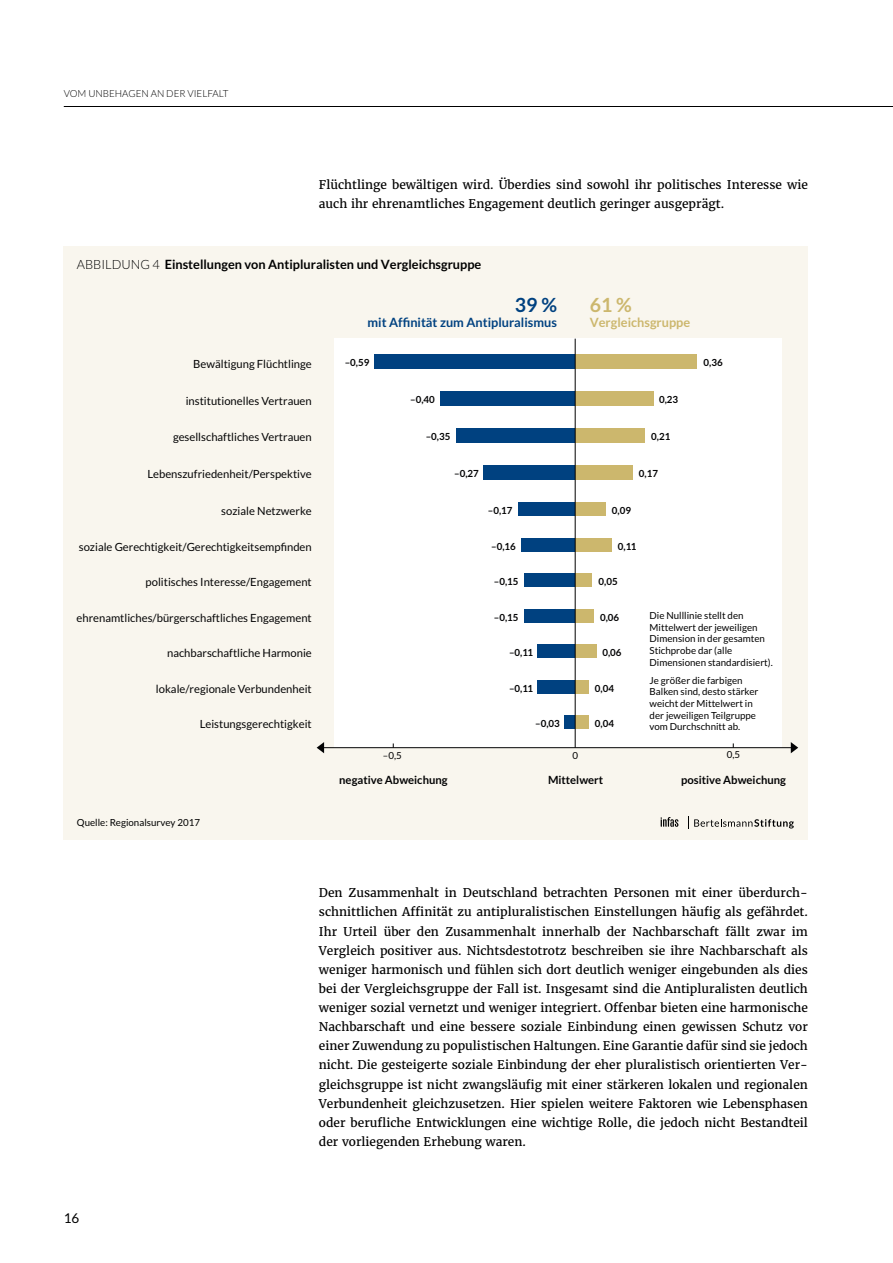
<style>
.page{position:relative;width:893px;height:1263px;background:#fff}
.page>*{position:absolute;margin:0;border:0;box-sizing:border-box;transform-origin:0 0}
.t1{font:700 19.5px "Lato";color:#004180}
.t2{font:700 19.5px "Lato";color:#ccb76d}
.t3{font:13.5px "Lato";color:#000}
.t4{font:700 12.75px "Lato";color:#000}
.t5{font:700 12.75px "Lato";color:#004180}
.t6{font:700 12.75px "Lato";color:#ccb76d}
.t7{font:12px/19.2px "Merriweather";color:#000}
.t8{font:11.25px "Lato";color:#030304}
.t9{font:700 11.25px "Lato";color:#030304}
.t10{font:9.75px/11.7px "Lato";color:#000}
.t11{font:700 9.75px "Lato";color:#030304}
.t12{font:300 9.75px "Lato";color:#000}
.t13{font:9.75px "Lato";color:#030304}
.s1{font-weight:300}
</style>
<div class="page">
<hr style="left:64px;top:106px;width:829px;height:1px;background:#000">
<div style="left:64px;top:247px;width:744px;height:593px;background:#f9f6ee"></div>
<div style="left:335px;top:339px;width:447px;height:409px;background:#fff"></div>
<hr style="left:319px;top:747px;width:477px;height:1px;background:#030304">
<svg style="left:317px;top:742px;width:7px;height:11px"></svg>
<svg style="left:791px;top:742px;width:7px;height:11px"></svg>
<div style="left:565px;top:715px;width:10px;height:14px;background:#004180"></div>
<div style="left:575px;top:715px;width:14px;height:14px;background:#ccb76d"></div>
<div style="left:538px;top:680px;width:37px;height:13px;background:#004180"></div>
<div style="left:575px;top:680px;width:14px;height:13px;background:#ccb76d"></div>
<div style="left:538px;top:645px;width:37px;height:13px;background:#004180"></div>
<div style="left:575px;top:645px;width:21px;height:13px;background:#ccb76d"></div>
<div style="left:524px;top:609px;width:51px;height:13px;background:#004180"></div>
<div style="left:575px;top:609px;width:18px;height:13px;background:#ccb76d"></div>
<div style="left:524px;top:573px;width:51px;height:14px;background:#004180"></div>
<div style="left:575px;top:573px;width:17px;height:14px;background:#ccb76d"></div>
<div style="left:521px;top:538px;width:54px;height:13px;background:#004180"></div>
<div style="left:575px;top:538px;width:36px;height:13px;background:#ccb76d"></div>
<div style="left:518px;top:502px;width:57px;height:13px;background:#004180"></div>
<div style="left:575px;top:502px;width:30px;height:13px;background:#ccb76d"></div>
<div style="left:484px;top:465px;width:91px;height:15px;background:#004180"></div>
<div style="left:575px;top:465px;width:57px;height:15px;background:#ccb76d"></div>
<div style="left:457px;top:428px;width:118px;height:15px;background:#004180"></div>
<div style="left:575px;top:428px;width:69px;height:15px;background:#ccb76d"></div>
<div style="left:440px;top:391px;width:135px;height:15px;background:#004180"></div>
<div style="left:575px;top:391px;width:78px;height:15px;background:#ccb76d"></div>
<div style="left:374px;top:354px;width:201px;height:15px;background:#004180"></div>
<div style="left:575px;top:354px;width:122px;height:15px;background:#ccb76d"></div>
<hr style="left:575px;top:339px;width:1px;height:409px;background:#000">
<svg style="left:688px;top:816px;width:106px;height:13px"></svg>
<svg style="left:661px;top:817px;width:17px;height:10px"></svg>
<p class="t12" style="left:64px;top:88px;width:166px">VOM UNBEHAGEN AN DER VIELFALT</p>
<p class="t7" style="left:319px;top:175px;width:490px">Flüchtlinge bewältigen wird. Überdies sind sowohl ihr politisches Interesse wie auch ihr ehrenamtliches Engagement deutlich geringer ausgeprägt.</p>
<p class="t4" style="left:77px;top:257px;width:406px"><span class="s1">ABBILDUNG 4</span> Einstellungen von Antipluralisten und Vergleichsgruppe</p>
<h1 class="t1" style="left:515px;top:294px;width:44px">39 %</h1>
<p class="t5" style="left:368px;top:315px;width:191px">mit Affinität zum Antipluralismus</p>
<h1 class="t2" style="left:590px;top:294px;width:44px">61 %</h1>
<p class="t6" style="left:590px;top:315px;width:102px">Vergleichsgruppe</p>
<p class="t8" style="left:193px;top:357px;width:120px">Bewältigung Flüchtlinge</p>
<p class="t11" style="left:345px;top:357px;width:26px">–0,59</p>
<p class="t11" style="left:704px;top:357px;width:21px">0,36</p>
<p class="t8" style="left:186px;top:394px;width:128px">institutionelles Vertrauen</p>
<p class="t11" style="left:410px;top:394px;width:26px">–0,40</p>
<p class="t11" style="left:659px;top:394px;width:21px">0,23</p>
<p class="t8" style="left:173px;top:431px;width:140px">gesellschaftliches Vertrauen</p>
<p class="t11" style="left:426px;top:431px;width:26px">–0,35</p>
<p class="t11" style="left:651px;top:431px;width:21px">0,21</p>
<p class="t8" style="left:147px;top:468px;width:166px">Lebenszufriedenheit/Perspektive</p>
<p class="t11" style="left:454px;top:468px;width:26px">–0,27</p>
<p class="t11" style="left:639px;top:468px;width:21px">0,17</p>
<p class="t8" style="left:221px;top:505px;width:92px">soziale Netzwerke</p>
<p class="t11" style="left:488px;top:505px;width:26px">–0,17</p>
<p class="t11" style="left:612px;top:505px;width:21px">0,09</p>
<p class="t8" style="left:79px;top:540px;width:234px">soziale Gerechtigkeit/Gerechtigkeitsempfinden</p>
<p class="t11" style="left:491px;top:540px;width:26px">–0,16</p>
<p class="t11" style="left:618px;top:540px;width:20px">0,11</p>
<p class="t8" style="left:146px;top:576px;width:168px">politisches Interesse/Engagement</p>
<p class="t11" style="left:494px;top:576px;width:26px">–0,15</p>
<p class="t11" style="left:599px;top:576px;width:21px">0,05</p>
<p class="t8" style="left:77px;top:612px;width:237px">ehrenamtliches/bürgerschaftliches Engagement</p>
<p class="t11" style="left:494px;top:612px;width:26px">–0,15</p>
<p class="t11" style="left:600px;top:612px;width:21px">0,06</p>
<p class="t8" style="left:167px;top:647px;width:146px">nachbarschaftliche Harmonie</p>
<p class="t11" style="left:509px;top:647px;width:25px">–0,11</p>
<p class="t11" style="left:602px;top:647px;width:21px">0,06</p>
<p class="t8" style="left:156px;top:682px;width:157px">lokale/regionale Verbundenheit</p>
<p class="t11" style="left:509px;top:682px;width:25px">–0,11</p>
<p class="t11" style="left:595px;top:682px;width:21px">0,04</p>
<p class="t8" style="left:200px;top:718px;width:114px">Leistungsgerechtigkeit</p>
<p class="t11" style="left:535px;top:718px;width:26px">–0,03</p>
<p class="t11" style="left:595px;top:718px;width:21px">0,04</p>
<p class="t10" style="left:650px;top:610px;width:125px">Die Nulllinie stellt den<br>Mittelwert der jeweiligen<br>Dimension in der gesamten<br>Stichprobe dar (alle<br>Dimensionen standardisiert).</p>
<p class="t10" style="left:650px;top:674px;width:110px">Je größer die farbigen<br>Balken sind, desto stärker weicht der Mittelwert in der jeweiligen Teilgruppe vom Durchschnitt ab.</p>
<p class="t13" style="left:383px;top:750px;width:20px">–0,5</p>
<p class="t13" style="left:572px;top:750px;width:7px">0</p>
<p class="t13" style="left:727px;top:749px;width:15px">0,5</p>
<p class="t10" style="left:77px;top:817px;width:125px">Quelle: Regionalsurvey 2017</p>
<p class="t3" style="left:64px;top:1210px;width:17px">16</p>
<p class="t9" style="left:339px;top:773px;width:110px">negative Abweichung</p>
<p class="t9" style="left:548px;top:773px;width:57px">Mittelwert</p>
<p class="t9" style="left:681px;top:773px;width:106px">positive Abweichung</p>
<p class="t7" style="left:319px;top:883px;width:490px;text-align:justify">Den Zusammenhalt in Deutschland betrachten Personen mit einer überdurch&shy;schnittlichen Affinität zu antipluralistischen Einstellungen häufig als gefährdet.<br>Ihr Urteil über den Zusammenhalt innerhalb der Nachbarschaft fällt zwar im Vergleich positiver aus. Nichtsdestotrotz beschreiben sie ihre Nachbarschaft als weniger harmonisch und fühlen sich dort deutlich weniger eingebunden als dies bei der Vergleichsgruppe der Fall ist. Insgesamt sind die Antipluralisten deutlich weniger sozial vernetzt und weniger integriert. Offenbar bieten eine harmonische Nachbarschaft und eine bessere soziale Einbindung einen gewissen Schutz vor einer Zuwendung zu populistischen Haltungen. Eine Garantie dafür sind sie jedoch nicht. Die gesteigerte soziale Einbindung der eher pluralistisch orientierten Ver&shy;gleichsgruppe ist nicht zwangsläufig mit einer stärkeren lokalen und regionalen Verbundenheit gleichzusetzen. Hier spielen weitere Faktoren wie Lebensphasen oder berufliche Entwicklungen eine wichtige Rolle, die jedoch nicht Bestandteil der vorliegenden Erhebung waren.</p>
</div>
